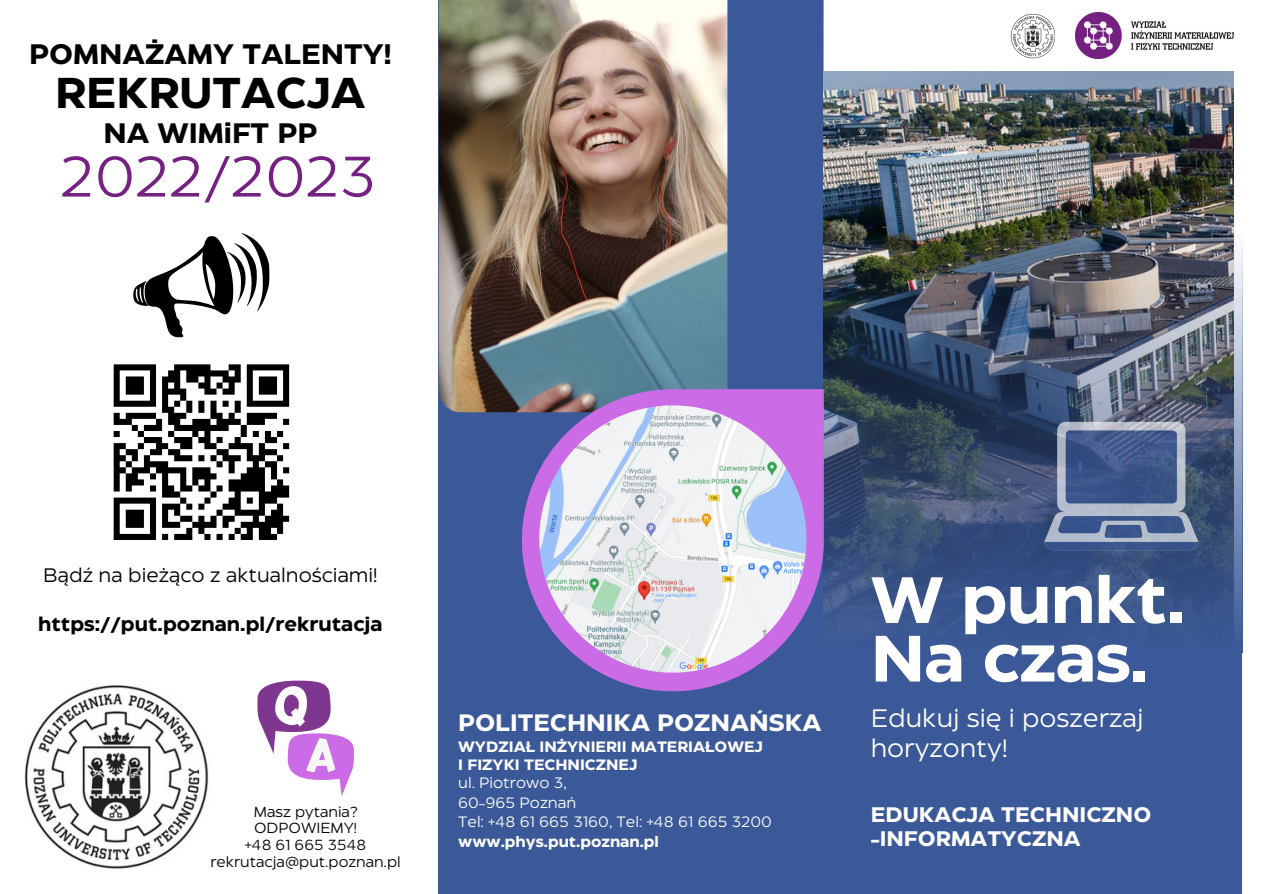
<style>
.page{position:relative;width:1263px;height:894px;background:#fff}
.page>*{position:absolute;margin:0;border:0;box-sizing:border-box;transform-origin:0 0}
.t1{font:700 65.25px "Eastman Roman";letter-spacing:-.01em;color:#fff}
.t2{font:57px "Eastman Roman";color:#752182}
.t3{font:700 43.05px "Eastman Roman";color:#000}
.t4{font:700 28.05px "Eastman Roman";color:#000}
.t5{font:25.2px/29.2px "Eastman Roman";color:#fff}
.t6{font:700 23.7px "Eastman Roman";color:#fff}
.t7{font:700 21px "Eastman Roman";color:#fff}
.t8{font:700 19.5px "Eastman Roman";color:#000}
.t9{font:19.5px "Eastman Roman";color:#000}
.t10{font:700 15px "Eastman Roman";color:#fff}
.t11{font:15px "Eastman Roman";color:#fff}
.t12{font:14.55px "Eastman Roman";color:#000}
</style>
<div class="page">
<div style="left:439px;top:0;width:397px;height:893px;background:#3b5998"></div>
<img style="left:824px;top:71px;width:409px;height:161px">
<img style="left:439px;top:0;width:288px;height:412px">
<img style="left:824px;top:232px;width:418px;height:421px">
<div style="left:823px;top:645px;width:418px;height:248px;background:#3b5998"></div>
<div style="left:824px;top:0;width:439px;height:71px;background:#fff"></div>
<img style="left:1075px;top:13px;width:158px;height:46px">
<img style="left:1010px;top:13px;width:45px;height:46px">
<svg style="left:522px;top:389px;width:302px;height:302px"></svg>
<img style="left:539px;top:405px;width:267px;height:267px">
<svg style="left:1044px;top:422px;width:154px;height:128px;background:#5e7198"></svg>
<img style="left:24px;top:685px;width:185px;height:184px">
<svg style="left:133px;top:233px;width:136px;height:104px"></svg>
<svg style="left:114px;top:364px;width:175px;height:176px"></svg>
<svg style="left:257px;top:680px;width:97px;height:116px"></svg>
<p class="t4" style="left:29px;top:43px;width:364px">POMNAŻAMY TALENTY!</p>
<p class="t3" style="left:55px;top:76px;width:312px">REKRUTACJA</p>
<p class="t4" style="left:103px;top:122px;width:215px">NA WIMiFT PP</p>
<p class="t2" style="left:61px;top:154px;width:317px">2022/2023</p>
<p class="t9" style="left:43px;top:567px;width:336px">Bądź na bieżąco z aktualnościami!</p>
<p class="t8" style="left:38px;top:617px;width:346px">https://put.poznan.pl/rekrutacja</p>
<p class="t12" style="left:254px;top:805px;width:105px">Masz pytania?</p>
<p class="t12" style="left:254px;top:822px;width:105px">ODPOWIEMY!</p>
<p class="t12" style="left:245px;top:839px;width:123px">+48 61 665 3548</p>
<p class="t12" style="left:210px;top:856px;width:192px">rekrutacja@put.poznan.pl</p>
<p class="t6" style="left:458px;top:713px;width:365px">POLITECHNIKA POZNAŃSKA</p>
<p class="t10" style="left:458px;top:740px;width:306px">WYDZIAŁ INŻYNIERII MATERIAŁOWEJ</p>
<p class="t10" style="left:458px;top:758px;width:181px">I FIZYKI TECHNICZNEJ</p>
<p class="t11" style="left:458px;top:777px;width:110px">ul. Piotrowo 3,</p>
<p class="t11" style="left:458px;top:796px;width:120px">60-965 Poznań</p>
<p class="t11" style="left:458px;top:816px;width:315px">Tel: +48 61 665 3160, Tel: +48 61 665 3200</p>
<p class="t10" style="left:458px;top:835px;width:202px">www.phys.put.poznan.pl</p>
<p class="t1" style="left:871px;top:574px;width:315px">W punkt.</p>
<p class="t1" style="left:871px;top:633px;width:279px">Na czas.</p>
<p class="t5" style="left:871px;top:705px;width:274px">Edukuj się i poszerzaj horyzonty!</p>
<p class="t7" style="left:871px;top:805px;width:282px">EDUKACJA TECHNICZNO</p>
<p class="t7" style="left:871px;top:830px;width:211px">-INFORMATYCZNA</p>
</div>
